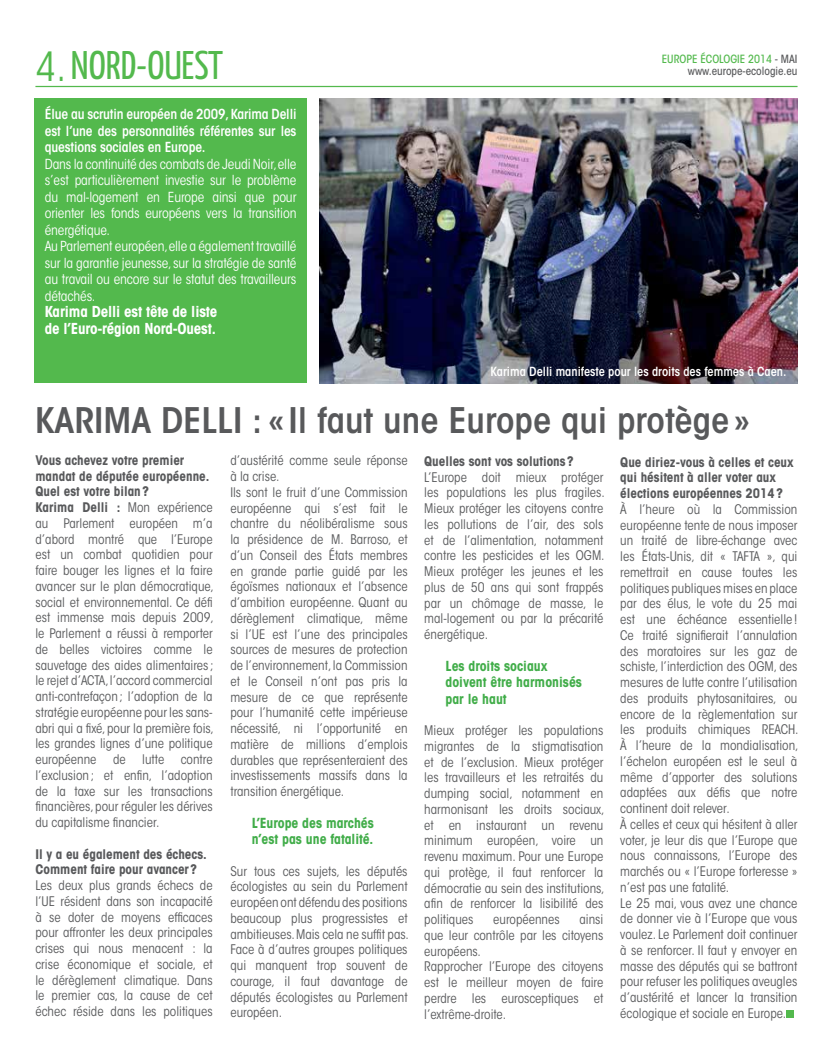
<style>
.page{position:relative;width:833px;height:1063px;background:#fff}
.page>*{position:absolute;margin:0;border:0;box-sizing:border-box;transform-origin:0 0}
.t1{font:40px "Yanone Kaffeesatz";color:#53b94d}
.t2{font:600 condensed 35px "ITC Avant Garde Std";color:#58595b;scale:1.06 1}
.t3{font:700 condensed 15px/16.5px "ITC Avant Garde Std";letter-spacing:-.01em;color:#fff}
.t4{font:condensed 13.75px/16.5px "ITC Avant Garde Std";letter-spacing:-.01em;color:#fff}
.t5{font:600 condensed 13.75px/16.5px "ITC Avant Garde Std";letter-spacing:-.01em;color:#fff;text-align:justify}
.t6{font:700 condensed 13.75px/16.5px "ITC Avant Garde Std";color:#41ad49}
.t7{font:condensed 13.12px/15.8px "ITC Avant Garde Std";color:#58595b;text-align:justify}
.t8{font:700 condensed 13.12px/15.8px "ITC Avant Garde Std";color:#58595b}
.t9{font:600 condensed 12.5px "ITC Avant Garde Std";color:#fff}
.t10{font:500 condensed 11.25px "ITC Avant Garde Std";color:#53b94d}
.t11{font:500 condensed 11.25px "ITC Avant Garde Std";color:#58595b}
.s1{font-family:"ITC Avant Garde Std";font-stretch:condensed}
.s2{color:#58595b}
.s3{font-weight:700}
</style>
<div class="page">
<hr style="left:35px;top:86px;width:762px;height:1px;background:#53b94d">
<div style="left:34px;top:98px;width:273px;height:285px;background:#53b94d"></div>
<img style="left:319px;top:98px;width:478px;height:285px">
<div style="left:786px;top:1010px;width:7px;height:7px;background:#53b94d"></div>
<h1 class="t1" style="left:35px;top:41px;width:189px"><span class="s1">4.</span>NORD-OUEST</h1>
<p class="t5" style="left:45px;top:106px;width:253px">Élue au scrutin européen de 2009, Karima Delli est l’une des personnalités référentes sur les questions sociales en Europe.</p>
<p class="t4" style="left:45px;top:155px;width:253px">Dans la continuité des combats de Jeudi Noir,elle s’est particulièrement investie sur le problème du mal-logement en Europe ainsi que pour orienter les fonds européens vers la transition énergétique.<br>Au Parlement européen,elle a également travaillé sur la garantie jeunesse, sur la stratégie de santé au travail ou encore sur le statut des travailleurs détachés.</p>
<p class="t3" style="left:45px;top:303px;width:174px">Karima Delli est tête de liste de l’Euro-région Nord-Ouest.</p>
<p class="t10" style="left:662px;top:52px;width:137px">EUROPE ÉCOLOGIE 2014 <span class="s2">- MAI</span></p>
<p class="t11" style="left:688px;top:64px;width:111px">www.europe-ecologie.eu</p>
<p class="t9" style="left:490px;top:363px;width:297px">Karima Delli manifeste pour les droits des femmes à Caen.</p>
<h2 class="t2" style="left:35px;top:398px;width:675px">KARIMA DELLI : « Il faut une Europe qui protège »</h2>
<p class="t7" style="left:35px;top:452px;width:180px;text-align:left"><span class="s3">Vous achevez votre premier mandat de députée européenne.<br>Quel est votre bilan?<br>Karima Delli :</span> Mon expérience au Parlement européen m’a d’abord montré que l’Europe est un combat quotidien pour faire bouger les lignes et la faire avancer sur le plan démocratique, social et environnemental. Ce défi est immense mais depuis 2009, le Parlement a réussi à remporter de belles victoires comme le sauvetage des aides alimentaires ; le rejet d’ACTA, l’accord commercial anti-contrefaçon ; l’adoption de la stratégie européenne pour les sans&shy;abri qui a fixé, pour la première fois, les grandes lignes d’une politique européenne</p>
<p class="t7" style="left:113px;top:752px;width:14px">de</p>
<p class="t7" style="left:142px;top:752px;width:24px">lutte</p>
<p class="t7" style="left:35px;top:752px;width:179px;text-indent:145px">contre l’exclusion ; et enfin, l’adoption de la taxe sur les transactions financières, pour réguler les dérives du capitalisme financier.</p>
<p class="t8" style="left:35px;top:846px;width:173px">Il y a eu également des échecs.<br>Comment faire pour avancer ?</p>
<p class="t7" style="left:35px;top:878px;width:179px">Les deux plus grands échecs de l’UE résident dans son incapacité à se doter de moyens efficaces pour affronter les deux principales crises qui nous menacent : la crise économique et sociale, et le dérèglement climatique. Dans le premier cas, la cause de cet échec réside dans les politiques</p>
<p class="t7" style="left:230px;top:453px;width:179px;text-align:left">d’austérité comme seule réponse à la crise.<br>Ils sont le fruit d’une Commission européenne qui s’est fait le chantre du néolibéralisme sous la présidence de M. Barroso, et d’un Conseil des États membres en grande partie guidé par les égoïsmes nationaux et l’absence d’ambition européenne. Quant au dérèglement climatique, même si l’UE est l’une des principales sources de mesures de protection de l’environnement, la Commission et le Conseil n’ont pas pris la mesure de ce que représente pour l’humanité cette impérieuse nécessité, ni l’opportunité en matière de millions d’emplois durables que représenteraient des investissements massifs dans la transition énergétique.</p>
<p class="t6" style="left:252px;top:814px;width:124px">L’Europe des marchés n’est pas une fatalité.</p>
<p class="t7" style="left:230px;top:863px;width:180px">Sur tous ces sujets, les députés écologistes au sein du Parlement européen ont défendu des positions beaucoup plus progressistes et ambitieuses. Mais cela ne suffit pas.<br>Face à d’autres groupes politiques qui manquent trop souvent de courage, il faut davantage de députés écologistes au Parlement européen.</p>
<p class="t8" style="left:424px;top:453px;width:151px">Quelles sont vos solutions ?</p>
<p class="t7" style="left:424px;top:469px;width:182px">L’Europe doit mieux protéger les populations les plus fragiles.<br>Mieux protéger les citoyens contre les pollutions de l’air, des sols et de l’alimentation, notamment contre les pesticides et les OGM.<br>Mieux protéger les jeunes et les plus de 50 ans qui sont frappés par un chômage de masse, le mal-logement ou par la précarité énergétique.</p>
<p class="t6" style="left:445px;top:657px;width:138px">Les droits sociaux doivent être harmonisés par le haut</p>
<p class="t7" style="left:424px;top:723px;width:182px">Mieux protéger les populations migrantes de la stigmatisation et de l’exclusion. Mieux protéger les travailleurs et les retraités du dumping social, notamment en harmonisant les droits sociaux, et en instaurant un revenu minimum européen, voire un revenu maximum. Pour une Europe qui protège, il faut renforcer la démocratie au sein des institutions, afin de renforcer la lisibilité des politiques</p>
<p class="t7" style="left:493px;top:912px;width:68px">européennes</p>
<p class="t7" style="left:424px;top:912px;width:181px;text-align:left;text-indent:155px">ainsi que leur contrôle par les citoyens européens.<br>Rapprocher l’Europe des citoyens est le meilleur moyen de faire perdre les eurosceptiques et l’extrême-droite.</p>
<p class="t8" style="left:620px;top:454px;width:175px">Que diriez-vous à celles et ceux qui hésitent à aller voter aux élections européennes 2014?</p>
<p class="t7" style="left:620px;top:501px;width:180px;text-align:left">À l’heure où la Commission européenne tente de nous imposer un traité de libre-échange avec les États-Unis, dit « TAFTA », qui remettrait en cause toutes les politiques publiques mises en place par des élus, le vote du 25 mai est une échéance essentielle !<br>Ce traité signifierait l’annulation des moratoires sur les gaz de schiste, l’interdiction des OGM, des mesures de lutte contre l’utilisation des produits phytosanitaires, ou encore de la règlementation sur les produits chimiques REACH.<br>À l’heure de la mondialisation, l’échelon européen est le seul à même d’apporter des solutions adaptées aux défis que notre continent doit relever.<br>À celles et ceux qui hésitent à aller voter, je leur dis que l’Europe que nous connaissons, l’Europe des marchés ou « l’Europe forteresse » n’est pas une fatalité.<br>Le 25 mai, vous avez une chance de donner vie à l’Europe que vous voulez. Le Parlement doit continuer à se renforcer. Il faut y envoyer en masse des députés qui se battront pour refuser les politiques aveugles d’austérité et lancer la transition écologique et sociale en Europe.</p>
</div>
